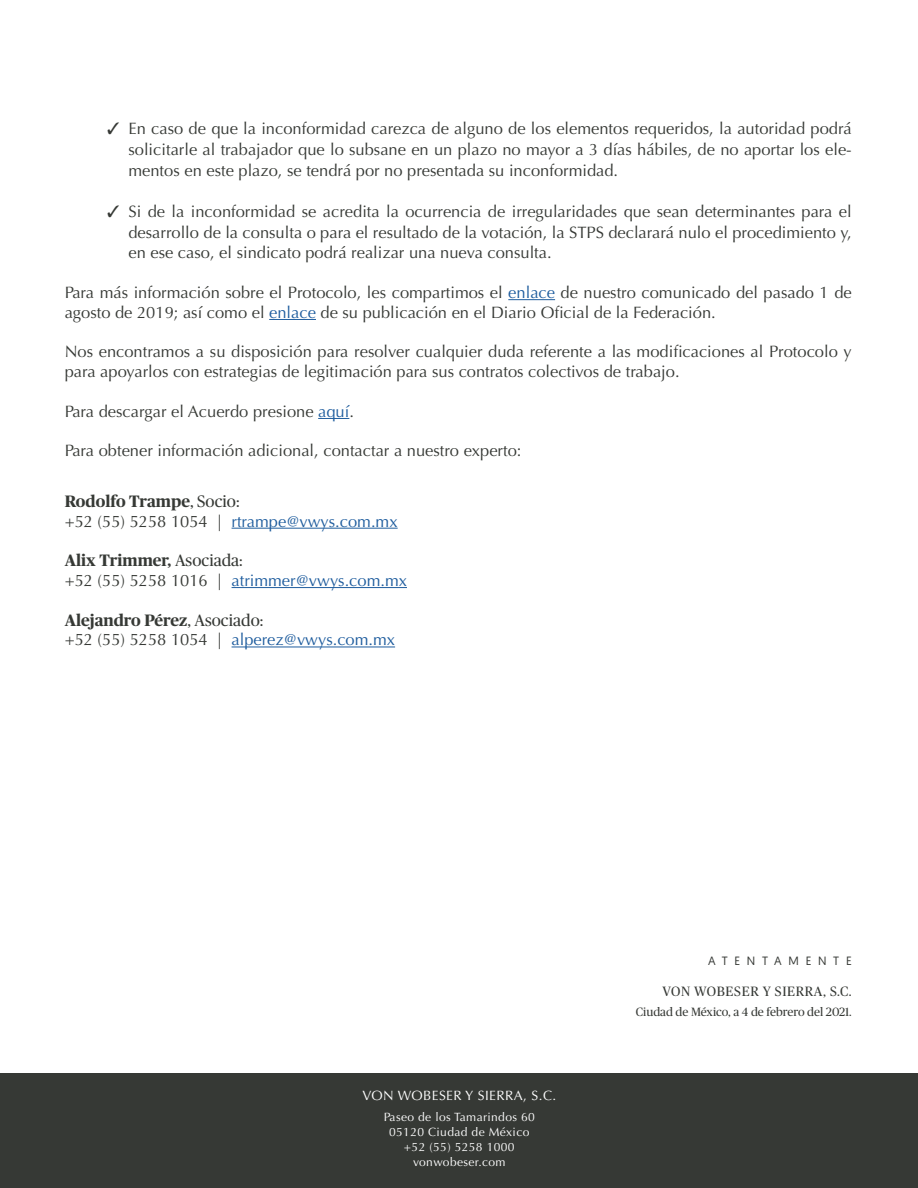
<style>
.page{position:relative;width:918px;height:1188px;background:#fff}
.page>*{position:absolute;margin:0;border:0;box-sizing:border-box;transform-origin:0 0}
.INCISO_2{font:16.5px/20.7px "Optima";color:#363935;text-align:justify}
.texto_general{font:16.5px/19.8px "Optima";color:#363935}
.t1{font:16.5px "Optima";color:#1f5d9e}
.t2{font:700 16.5px "Publico";color:#363935}
.t3{font:13.5px "Publico";letter-spacing:.05em;color:#363935}
.t4{font:13.5px "Optima";letter-spacing:.03em;color:#fff}
.t5{font:12px "Optima";letter-spacing:.03em;color:#fff}
.t6{font:12px "Publico";color:#363935}
.t7{font:12px "Geomanist";letter-spacing:.56em;color:#363935}
.s1{color:#1f5d9e}
.s2{font-weight:400}
.s3{color:#363935}
</style>
<div class="page">
<div style="left:0;top:1074px;width:918px;height:114px;background:#363935"></div>
<hr style="left:232px;top:528px;width:166px;height:1px;background:#1f5d9e">
<hr style="left:232px;top:587px;width:175px;height:1px;background:#1f5d9e">
<hr style="left:232px;top:647px;width:163px;height:1px;background:#1f5d9e">
<hr style="left:508px;top:299px;width:47px;height:1px;background:#1f5d9e">
<hr style="left:269px;top:319px;width:47px;height:1px;background:#1f5d9e">
<hr style="left:318px;top:418px;width:31px;height:1px;background:#1f5d9e">
<p class="INCISO_2" style="left:128px;top:118px;width:725px;text-indent:-21px">✓ En caso de que la inconformidad carezca de alguno de los elementos requeridos, la autoridad podrá solicitarle al trabajador que lo subsane en un plazo no mayor a 3 días hábiles, de no aportar los ele&shy;mentos en este plazo, se tendrá por no presentada su inconformidad.</p>
<p class="INCISO_2" style="left:128px;top:201px;width:725px;text-indent:-21px">✓ Si de la inconformidad se acredita la ocurrencia de irregularidades que sean determinantes para el desarrollo de la consulta o para el resultado de la votación, la STPS declarará nulo el procedimiento y, en ese caso, el sindicato podrá realizar una nueva consulta.</p>
<p class="texto_general" style="left:65px;top:283px;width:789px">Para más información sobre el Protocolo, les compartimos el <span class="s1">enlace</span> de nuestro comunicado del pasado 1 de agosto de 2019; así como el <span class="s1">enlace</span> de su publicación en el Diario Oficial de la Federación.</p>
<p class="texto_general" style="left:65px;top:342px;width:789px">Nos encontramos a su disposición para resolver cualquier duda referente a las modificaciones al Protocolo y para apoyarlos con estrategias de legitimación para sus contratos colectivos de trabajo.</p>
<p class="texto_general" style="left:65px;top:402px;width:291px">Para descargar el Acuerdo presione <span class="s1">aquí</span>.</p>
<p class="INCISO_2" style="left:65px;top:441px;width:458px">Para obtener información adicional, contactar a nuestro experto:</p>
<p class="t2" style="left:65px;top:489px;width:176px">Rodolfo Trampe<span class="s2">, Socio:</span></p>
<p class="t1" style="left:65px;top:511px;width:334px"><span class="s3">+52 (55) 5258 1054</span> <span class="s3">|</span> rtrampe@vwys.com.mx</p>
<p class="t2" style="left:65px;top:549px;width:180px">Alix Trimmer, <span class="s2">Asociada:</span></p>
<p class="t1" style="left:65px;top:571px;width:344px"><span class="s3">+52 (55) 5258 1016</span> <span class="s3">|</span> atrimmer@vwys.com.mx</p>
<p class="t2" style="left:65px;top:608px;width:200px">Alejandro Pérez<span class="s2">, Asociado:</span></p>
<p class="t1" style="left:65px;top:630px;width:332px"><span class="s3">+52 (55) 5258 1054</span> <span class="s3">|</span> alperez@vwys.com.mx</p>
<p class="t4" style="left:362px;top:1088px;width:195px">VON WOBESER Y SIERRA, S.C.</p>
<p class="t5" style="left:384px;top:1110px;width:153px">Paseo de los Tamarindos 60</p>
<p class="t5" style="left:389px;top:1125px;width:142px">05120 Ciudad de México</p>
<p class="t5" style="left:404px;top:1140px;width:112px">+52 (55) 5258 1000</p>
<p class="t5" style="left:413px;top:1155px;width:94px">vonwobeser.com</p>
<p class="t7" style="left:708px;top:953px;width:145px">ATENTAMENTE</p>
<p class="t3" style="left:662px;top:982px;width:191px">VON WOBESER Y SIERRA, S.C.</p>
<p class="t6" style="left:636px;top:1004px;width:217px">Ciudad de México, a 4 de febrero del 2021.</p>
</div>
